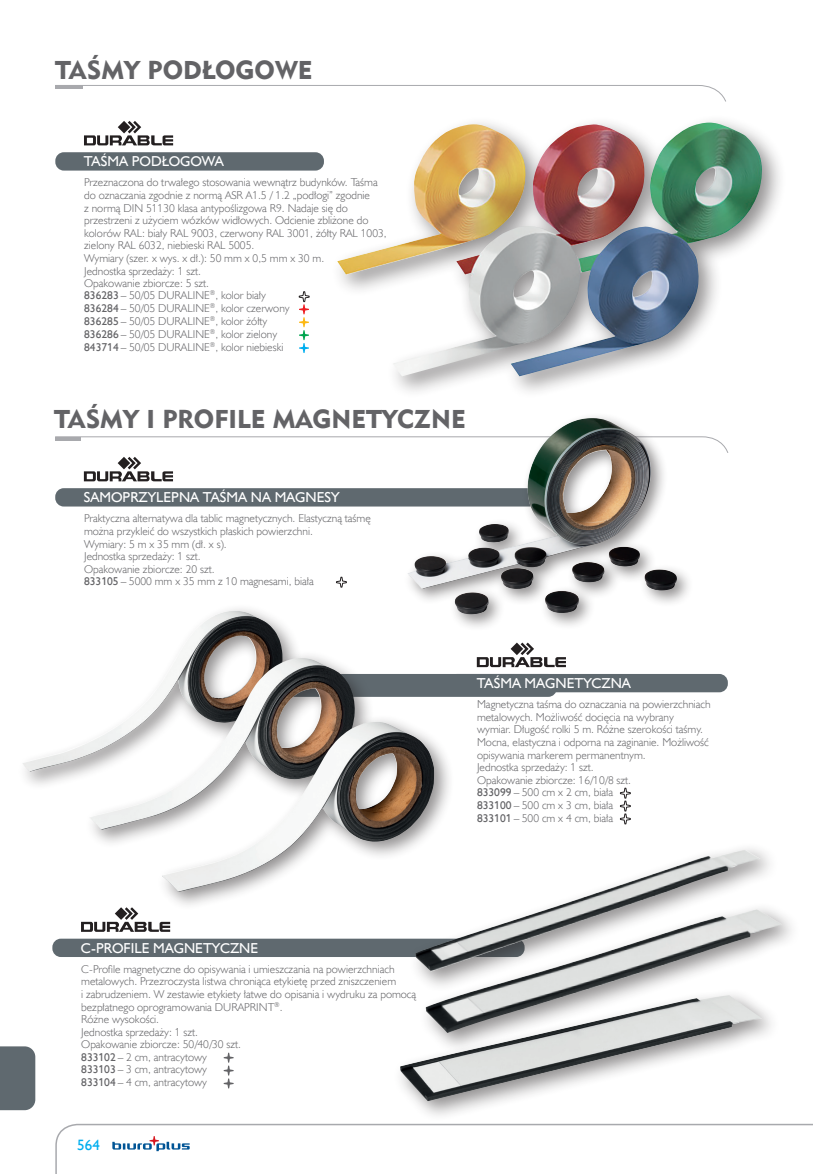
<style>
.page{position:relative;width:813px;height:1174px;background:#fff}
.page>*{position:absolute;margin:0;border:0;box-sizing:border-box;transform-origin:0 0}
.SPIS_TRŚCI_OK{font:25.65px "Geometric 415 Blk EU";color:#636366}
.Rozdziały_nie_do_spisu{font:25.65px "Geometric 415 Blk EU";color:#636366}
.t1{font:15px "Humanst 521 EU";color:#00aeef}
.Nazwa_modułu_A{font:14.4px "Humanst 521 EU";color:#fff}
.opis_produktów{font:11.4px/12.6px "Humanst 521 Lt EU";color:#636366}
.s1{font-family:"Humanst 521 EU"}
</style>
<div class="page">
<svg style="left:55px;top:85px;width:671px;height:17px"></svg>
<hr style="left:55px;top:86px;width:28px;height:3px;background:#a8a9ad">
<svg style="left:55px;top:1123px;width:757px;height:51px"></svg>
<svg style="left:112px;top:1136px;width:77px;height:15px"></svg>
<div style="left:0;top:1046px;width:35px;height:64px;background:#5f696f"></div>
<div style="left:277px;top:674px;width:279px;height:23px;background:#5f696f;border-radius:9px"></div>
<div style="left:448px;top:674px;width:279px;height:18px;background:#5f696f;border-radius:9px"></div>
<svg style="left:619px;top:787px;width:11px;height:38px"></svg>
<svg style="left:476px;top:642px;width:89px;height:25px"></svg>
<div style="left:52px;top:938px;width:472px;height:19px;background:#5f696f;border-radius:9px"></div>
<svg style="left:223px;top:1052px;width:10px;height:36px"></svg>
<svg style="left:81px;top:907px;width:89px;height:24px"></svg>
<div style="left:16px;top:603px;width:286px;height:187px;background:#231f20;opacity:.5"></div>
<img style="left:22px;top:610px;width:260px;height:161px">
<div style="left:83px;top:650px;width:292px;height:199px;background:#231f20;opacity:.5"></div>
<img style="left:89px;top:658px;width:266px;height:172px">
<div style="left:155px;top:714px;width:299px;height:197px;background:#231f20;opacity:.5"></div>
<img style="left:162px;top:722px;width:272px;height:170px">
<div style="left:418px;top:901px;width:384px;height:153px;background:#231f20;opacity:.5"></div>
<div style="left:392px;top:987px;width:389px;height:135px;background:#231f20;opacity:.5"></div>
<img style="left:400px;top:995px;width:361px;height:106px">
<div style="left:55px;top:488px;width:497px;height:18px;background:#5f696f;border-radius:9px"></div>
<svg style="left:336px;top:576px;width:10px;height:12px"></svg>
<svg style="left:55px;top:436px;width:673px;height:45px"></svg>
<hr style="left:55px;top:437px;width:26px;height:3px;background:#a8a9ad">
<div style="left:407px;top:842px;width:373px;height:151px;background:#231f20;opacity:.5"></div>
<img style="left:415px;top:849px;width:344px;height:122px">
<div style="left:55px;top:152px;width:269px;height:19px;background:#5f696f;border-radius:9px"></div>
<svg style="left:299px;top:291px;width:10px;height:62px"></svg>
<svg style="left:84px;top:121px;width:89px;height:24px"></svg>
<div style="left:330px;top:113px;width:456px;height:287px;background:#231f20;opacity:.5"></div>
<img style="left:337px;top:123px;width:426px;height:253px">
<div style="left:402px;top:412px;width:291px;height:220px;background:#231f20;opacity:.5"></div>
<img style="left:407px;top:418px;width:269px;height:192px">
<p class="Rozdziały_nie_do_spisu" style="left:55px;top:54px;width:259px">TAŚMY PODŁOGOWE</p>
<p class="Nazwa_modułu_A" style="left:84px;top:152px;width:141px">TAŚMA PODŁOGOWA</p>
<p class="opis_produktów" style="left:84px;top:176px;width:304px">Przeznaczona do trwałego stosowania wewnątrz budynków. Taśma do oznaczania zgodnie z normą ASR A1.5 / 1.2 „podłogi” zgodnie<br>z normą DIN 51130 klasa antypoślizgowa R9. Nadaje się do przestrzeni z użyciem wózków widłowych. Odcienie zbliżone do kolorów RAL: biały RAL 9003, czerwony RAL 3001, żółty RAL 1003, zielony RAL 6032, niebieski RAL 5005.<br>Wymiary (szer. x wys. x dł.): 50 mm x 0,5 mm x 30 m.</p>
<p class="opis_produktów" style="left:84px;top:264px;width:118px">Jednostka sprzedaży: 1 szt.</p>
<p class="opis_produktów" style="left:84px;top:277px;width:126px">Opakowanie zbiorcze: 5 szt.</p>
<p class="opis_produktów" style="left:84px;top:289px;width:183px"><span class="s1">836283</span> – 50/05 DURALINE<sup>®</sup>, kolor biały</p>
<p class="opis_produktów" style="left:84px;top:302px;width:207px"><span class="s1">836284</span> – 50/05 DURALINE<sup>®</sup>, kolor czerwony</p>
<p class="opis_produktów" style="left:84px;top:315px;width:185px"><span class="s1">836285</span> – 50/05 DURALINE<sup>®</sup>, kolor żółty</p>
<p class="opis_produktów" style="left:84px;top:327px;width:194px"><span class="s1">836286</span> – 50/05 DURALINE<sup>®</sup>, kolor zielony</p>
<p class="opis_produktów" style="left:84px;top:340px;width:201px"><span class="s1">843714</span> – 50/05 DURALINE<sup>®</sup>, kolor niebieski</p>
<p class="SPIS_TRŚCI_OK" style="left:54px;top:403px;width:413px">TAŚMY I PROFILE MAGNETYCZNE</p>
<p class="Nazwa_modułu_A" style="left:84px;top:488px;width:257px">SAMOPRZYLEPNA TAŚMA NA MAGNESY</p>
<p class="opis_produktów" style="left:84px;top:512px;width:288px">Praktyczna alternatywa dla tablic magnetycznych. Elastyczną taśmę można przykleić do wszystkich płaskich powierzchni.<br>Wymiary: 5 m x 35 mm (dł. x s).</p>
<p class="opis_produktów" style="left:84px;top:550px;width:118px">Jednostka sprzedaży: 1 szt.</p>
<p class="opis_produktów" style="left:84px;top:562px;width:132px">Opakowanie zbiorcze: 20 szt.</p>
<p class="opis_produktów" style="left:84px;top:574px;width:231px"><span class="s1">833105</span> – 5000 mm x 35 mm z 10 magnesami, biała</p>
<p class="Nazwa_modułu_A" style="left:476px;top:674px;width:156px">TAŚMA MAGNETYCZNA</p>
<p class="opis_produktów" style="left:477px;top:697px;width:235px">Magnetyczna taśma do oznaczania na powierzchniach metalowych. Możliwość docięcia na wybrany<br>wymiar. Długość rolki 5 m. Różne szerokości taśmy.<br>Mocna, elastyczna i odporna na zaginanie. Możliwość opisywania markerem permanentnym.</p>
<p class="opis_produktów" style="left:477px;top:760px;width:118px">Jednostka sprzedaży: 1 szt.</p>
<p class="opis_produktów" style="left:477px;top:773px;width:156px">Opakowanie zbiorcze: 16/10/8 szt.</p>
<p class="opis_produktów" style="left:477px;top:785px;width:138px"><span class="s1">833099</span> – 500 cm x 2 cm, biała</p>
<p class="opis_produktów" style="left:477px;top:798px;width:138px"><span class="s1">833100</span> – 500 cm x 3 cm, biała</p>
<p class="opis_produktów" style="left:477px;top:811px;width:138px"><span class="s1">833101</span> – 500 cm x 4 cm, biała</p>
<p class="Nazwa_modułu_A" style="left:81px;top:939px;width:179px">C-PROFILE MAGNETYCZNE</p>
<p class="opis_produktów" style="left:81px;top:962px;width:336px">C-Profile magnetyczne do opisywania i umieszczania na powierzchniach metalowych. Przezroczysta listwa chroniąca etykietę przed zniszczeniem<br>i zabrudzeniem. W zestawie etykiety łatwe do opisania i wydruku za pomocą bezpłatnego oprogramowania DURAPRINT<sup>®</sup>.<br>Różne wysokości.</p>
<p class="opis_produktów" style="left:81px;top:1025px;width:118px">Jednostka sprzedaży: 1 szt.</p>
<p class="opis_produktów" style="left:81px;top:1038px;width:161px">Opakowanie zbiorcze: 50/40/30 szt.</p>
<p class="opis_produktów" style="left:81px;top:1050px;width:127px"><span class="s1">833102</span> – 2 cm, antracytowy</p>
<p class="opis_produktów" style="left:81px;top:1063px;width:127px"><span class="s1">833103</span> – 3 cm, antracytowy</p>
<p class="opis_produktów" style="left:81px;top:1075px;width:127px"><span class="s1">833104</span> – 4 cm, antracytowy</p>
<h2 class="t1" style="left:77px;top:1135px;width:24px">564</h2>
</div>
